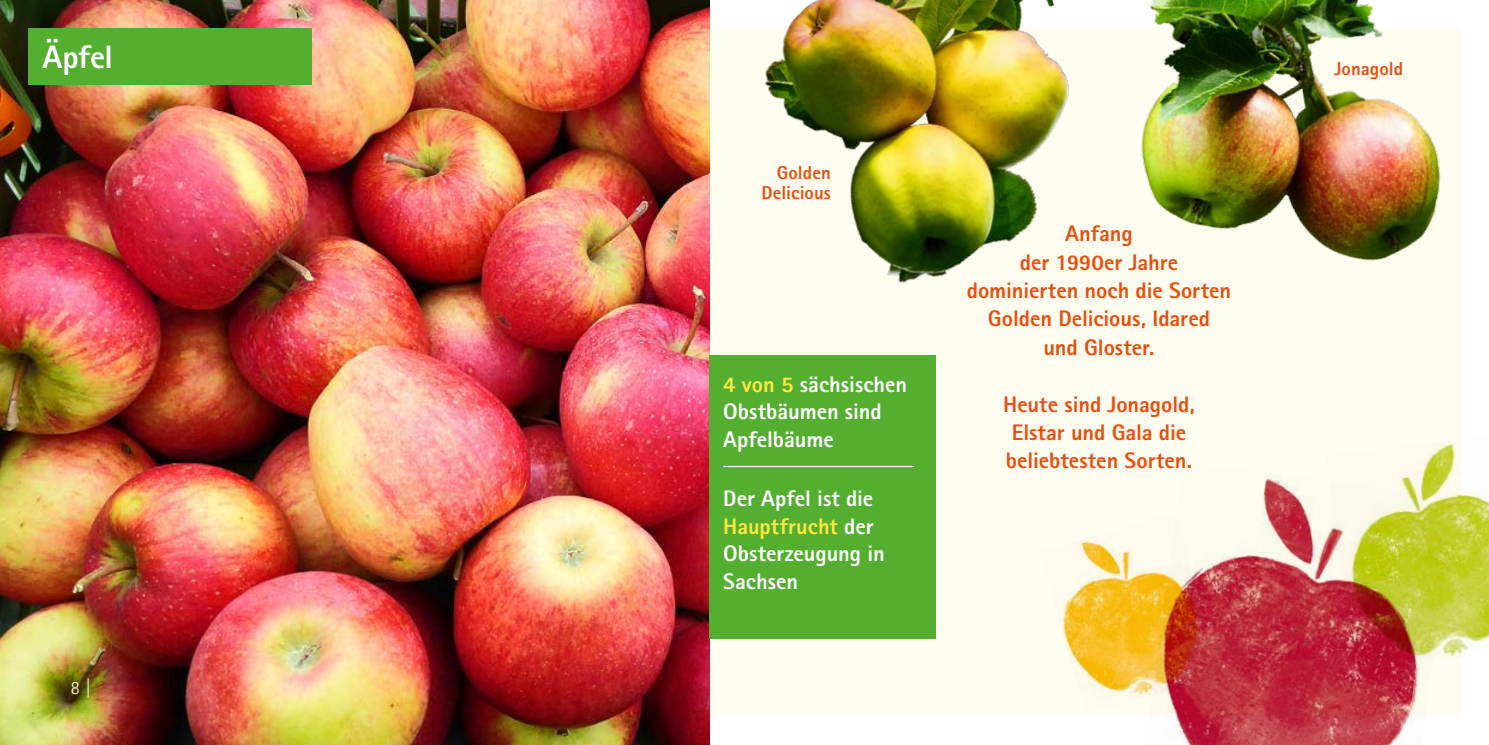
<style>
.page{position:relative;width:1489px;height:745px;background:#fff}
.page>*{position:absolute;margin:0;border:0;box-sizing:border-box;transform-origin:0 0}
.t1{font:800 32.5px "Rotis Sans Serif Pro";letter-spacing:-.01em;color:#fff}
.p_flie_text{font:800 22.5px/28.2px "Rotis Sans Serif Pro";color:#e94e0e;text-align:center}
.p_flie_text-2{font:800 22.5px/27.5px "Rotis Sans Serif Pro";color:#fff}
.p_zahlen_7_5_zentrie{font:800 18.75px/20px "Rotis Sans Serif Pro";letter-spacing:.005em;color:#e94e0e;text-align:right}
.t2{font:300 18.75px "Rotis Sans Serif Pro";color:#fff}
.s1{color:#ffe841}
</style>
<div class="page">
<div style="left:28px;top:28px;width:1432px;height:688px;background:#fffdf0"></div>
<img style="left:0;top:0;width:709px;height:744px">
<img style="left:1145px;top:475px;width:309px;height:269px">
<img style="left:1325px;top:434px;width:163px;height:238px">
<img style="left:765px;top:0;width:305px;height:283px">
<img style="left:1141px;top:0;width:320px;height:320px">
<img style="left:1061px;top:513px;width:160px;height:200px">
<div style="left:28px;top:28px;width:284px;height:57px;background:#54af31"></div>
<div style="left:709px;top:354px;width:226px;height:284px;background:#54af31"></div>
<hr style="left:723px;top:465px;width:190px;height:2px;background:#fff">
<h2 class="t1" style="left:42px;top:36px;width:72px">Äpfel</h2>
<p class="t2" style="left:71px;top:676px;width:22px">8 |</p>
<p class="p_zahlen_7_5_zentrie" style="left:761px;top:162px;width:71px">Golden<br>Delicious</p>
<p class="p_flie_text-2" style="left:723px;top:370px;width:185px"><span class="s1">4 von 5</span> sächsischen<br>Obstbäumen sind<br>Apfelbäume</p>
<p class="p_flie_text-2" style="left:723px;top:484px;width:163px">Der Apfel ist die<br><span class="s1">Hauptfrucht</span> der<br>Obsterzeugung in<br>Sachsen</p>
<p class="p_flie_text" style="left:966px;top:219px;width:266px">Anfang<br>der 1990er Jahre dominierten noch die Sorten<br>Golden Delicious, Idared<br>und Gloster.</p>
<p class="p_flie_text" style="left:1003px;top:389px;width:193px;text-align:left">Heute sind Jonagold,<br>Elstar und Gala die beliebtesten Sorten.</p>
<p class="p_zahlen_7_5_zentrie" style="left:1333px;top:58px;width:71px">Jonagold</p>
</div>
